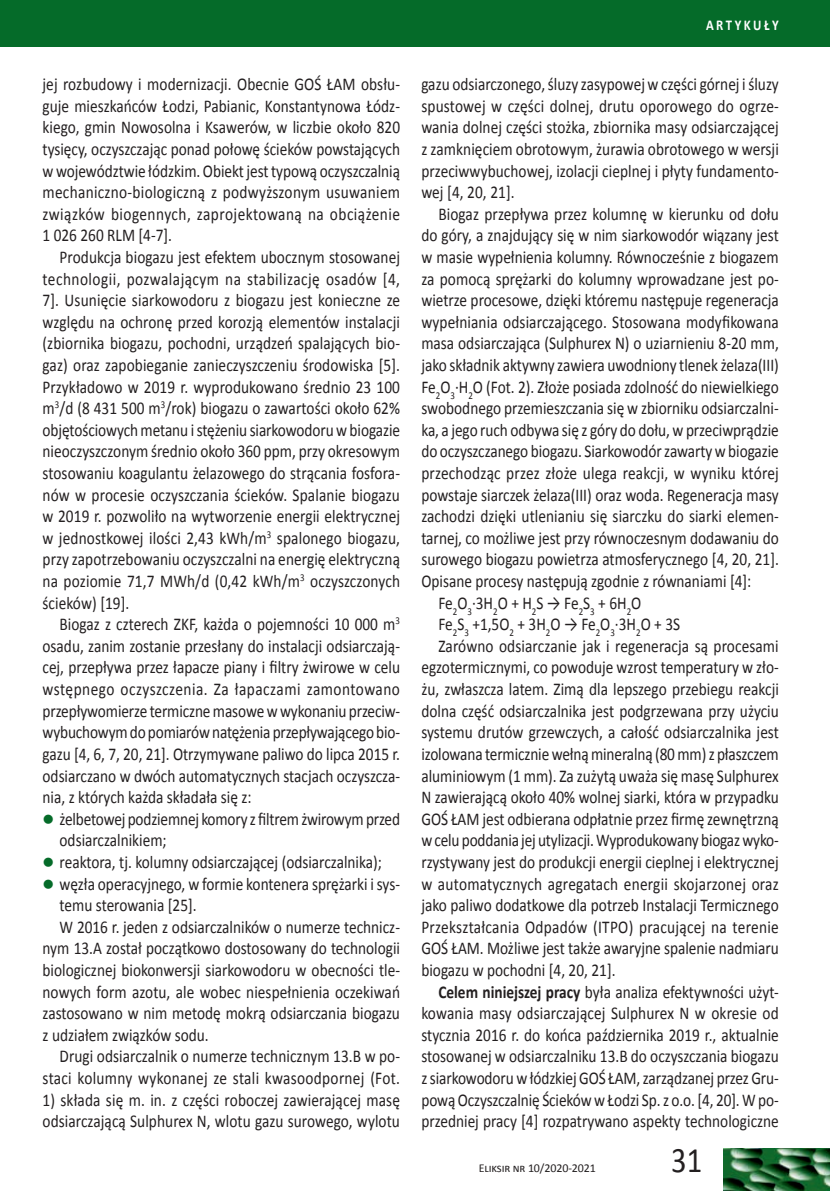
<style>
.page{position:relative;width:830px;height:1191px;background:#fff}
.page>*{position:absolute;margin:0;border:0;box-sizing:border-box;transform-origin:0 0}
.t1{font:36px "Calibri";color:#231f20;scale:.85 1}
.t2{font:18px/21.6px "Calibri";color:#231f20;text-align:justify;scale:.85 1}
.t3{font:18px "Calibri";letter-spacing:.02em;color:#231f20;scale:.85 1}
.t4{font:700 15px "Calibri";letter-spacing:.2em;color:#fff;scale:.85 1}
.t5{font:12px "Calibri";letter-spacing:-.01em;color:#231f20}
.s1{color:#056b29}
.s2{font-weight:700}
</style>
<div class="page">
<div style="left:0;top:0;width:829px;height:47px;background:#056b29"></div>
<img style="left:723px;top:1148px;width:106px;height:43px">
<p class="t2" style="left:43px;top:73px;width:422px">jej rozbudowy i modernizacji. Obecnie GOŚ ŁAM obsłu&shy;guje mieszkańców Łodzi, Pabianic, Konstantynowa Łódz&shy;kiego, gmin Nowosolna i Ksawerów, w liczbie około 820 tysięcy, oczyszczając ponad połowę ścieków powstających w województwie łódzkim. Obiekt jest typową oczyszczalnią mechaniczno-biologiczną z podwyższonym usuwaniem związków biogennych, zaprojektowaną na obciążenie 1 026 260 RLM [4-7].</p>
<p class="t2" style="left:43px;top:246px;width:422px;text-indent:17px">Produkcja biogazu jest efektem ubocznym stosowanej technologii, pozwalającym na stabilizację osadów [4, 7]. Usunięcie siarkowodoru z biogazu jest konieczne ze względu na ochronę przed korozją elementów instalacji (zbiornika biogazu, pochodni, urządzeń spalających bio&shy;gaz) oraz zapobieganie zanieczyszczeniu środowiska [5].<br>Przykładowo w 2019 r. wyprodukowano średnio 23 100 m<sup>3</sup>/d (8 431 500 m<sup>3</sup>/rok) biogazu o zawartości około 62% objętościowych metanu i stężeniu siarkowodoru w biogazie nieoczyszczonym średnio około 360 ppm, przy okresowym stosowaniu koagulantu żelazowego do strącania fosfora&shy;nów w procesie oczyszczania ścieków. Spalanie biogazu w 2019 r. pozwoliło na wytworzenie energii elektrycznej w jednostkowej ilości 2,43 kWh/m<sup>3</sup> spalonego biogazu, przy zapotrzebowaniu oczyszczalni na energię elektryczną na poziomie 71,7 MWh/d (0,42 kWh/m<sup>3</sup> oczyszczonych ścieków) [19].</p>
<p class="t2" style="left:43px;top:613px;width:422px;text-indent:17px">Biogaz z czterech ZKF, każda o pojemności 10 000 m<sup>3 </sup>osadu, zanim zostanie przesłany do instalacji odsiarczają&shy;cej, przepływa przez łapacze piany i filtry żwirowe w celu wstępnego oczyszczenia. Za łapaczami zamontowano przepływomierze termiczne masowe w wykonaniu przeciw&shy;wybuchowym do pomiarów natężenia przepływającego bio&shy;gazu [4, 6, 7, 20, 21]. Otrzymywane paliwo do lipca 2015 r. odsiarczano w dwóch automatycznych stacjach oczyszcza&shy;nia, z których każda składała się z:</p>
<p class="t2" style="left:60px;top:808px;width:402px;text-indent:-17px"><span class="s1">●</span> żelbetowej podziemnej komory z filtrem żwirowym przed odsiarczalnikiem;</p>
<p class="t2" style="left:43px;top:851px;width:400px"><span class="s1">●</span> reaktora, tj. kolumny odsiarczającej (odsiarczalnika);</p>
<p class="t2" style="left:43px;top:873px;width:422px"><span class="s1">●</span> węzła operacyjnego, w formie kontenera sprężarki i sys-</p>
<p class="t2" style="left:60px;top:894px;width:163px">temu sterowania [25].</p>
<p class="t2" style="left:60px;top:916px;width:402px">W 2016 r. jeden z odsiarczalników o numerze technicz-</p>
<p class="t2" style="left:43px;top:937px;width:422px">nym 13.A został początkowo dostosowany do technologii</p>
<p class="t2" style="left:43px;top:959px;width:422px">biologicznej biokonwersji siarkowodoru w obecności tle-</p>
<p class="t2" style="left:43px;top:981px;width:422px">nowych form azotu, ale wobec niespełnienia oczekiwań</p>
<p class="t2" style="left:43px;top:1002px;width:422px">zastosowano w nim metodę mokrą odsiarczania biogazu</p>
<p class="t2" style="left:43px;top:1024px;width:197px">z udziałem związków sodu.</p>
<p class="t2" style="left:60px;top:1045px;width:402px">Drugi odsiarczalnik o numerze technicznym 13.B w po-</p>
<p class="t3" style="left:43px;top:1066px;width:422px">staci kolumny wykonanej ze stali kwasoodpornej (Fot.</p>
<p class="t2" style="left:43px;top:1089px;width:422px">1) składa się m. in. z części roboczej zawierającej masę odsiarczającą Sulphurex N, wlotu gazu surowego, wylotu</p>
<p class="t4" style="left:705px;top:16px;width:87px">ARTYKUŁY</p>
<p class="t2" style="left:421px;top:73px;width:422px">gazu odsiarczonego, śluzy zasypowej w części górnej i śluzy spustowej w części dolnej, drutu oporowego do ogrze&shy;wania dolnej części stożka, zbiornika masy odsiarczającej z zamknięciem obrotowym, żurawia obrotowego w wersji przeciwwybuchowej, izolacji cieplnej i płyty fundamento&shy;wej [4, 20, 21].</p>
<p class="t2" style="left:438px;top:203px;width:402px">Biogaz przepływa przez kolumnę w kierunku od dołu</p>
<p class="t2" style="left:421px;top:225px;width:422px">do góry, a znajdujący się w nim siarkowodór wiązany jest</p>
<p class="t2" style="left:421px;top:246px;width:422px">w masie wypełnienia kolumny. Równocześnie z biogazem</p>
<p class="t2" style="left:421px;top:268px;width:422px">za pomocą sprężarki do kolumny wprowadzane jest po-</p>
<p class="t2" style="left:421px;top:289px;width:422px">wietrze procesowe, dzięki któremu następuje regeneracja</p>
<p class="t2" style="left:421px;top:311px;width:422px">wypełniania odsiarczającego. Stosowana modyfikowana</p>
<p class="t2" style="left:421px;top:333px;width:422px">masa odsiarczająca (Sulphurex N) o uziarnieniu 8-20 mm,</p>
<p class="t2" style="left:421px;top:354px;width:422px">jako składnik aktywny zawiera uwodniony tlenek żelaza(III)</p>
<p class="t2" style="left:421px;top:376px;width:422px">Fe<sub>2</sub>O<sub>3</sub>·H<sub>2</sub>O (Fot. 2). Złoże posiada zdolność do niewielkiego</p>
<p class="t2" style="left:421px;top:397px;width:422px">swobodnego przemieszczania się w zbiorniku odsiarczalni-</p>
<p class="t2" style="left:421px;top:419px;width:422px">ka, a jego ruch odbywa się z góry do dołu, w przeciwprądzie</p>
<p class="t2" style="left:421px;top:441px;width:422px">do oczyszczanego biogazu. Siarkowodór zawarty w biogazie</p>
<p class="t2" style="left:421px;top:462px;width:422px">przechodząc przez złoże ulega reakcji, w wyniku której</p>
<p class="t2" style="left:421px;top:484px;width:422px">powstaje siarczek żelaza(III) oraz woda. Regeneracja masy</p>
<p class="t2" style="left:421px;top:505px;width:422px">zachodzi dzięki utlenianiu się siarczku do siarki elemen-</p>
<p class="t2" style="left:421px;top:527px;width:422px">tarnej, co możliwe jest przy równoczesnym dodawaniu do</p>
<p class="t2" style="left:421px;top:549px;width:422px">surowego biogazu powietrza atmosferycznego [4, 20, 21].</p>
<p class="t2" style="left:421px;top:570px;width:389px">Opisane procesy następują zgodnie z równaniami [4]:</p>
<p class="t2" style="left:438px;top:592px;width:240px">Fe<sub>2</sub>O<sub>3</sub>·3H<sub>2</sub>O + H<sub>2</sub>S → Fe<sub>2</sub>S<sub>3</sub> + 6H<sub>2</sub>O</p>
<p class="t2" style="left:438px;top:613px;width:286px">Fe<sub>2</sub>S<sub>3</sub> +1,5O<sub>2</sub> + 3H<sub>2</sub>O → Fe<sub>2</sub>O<sub>3</sub>·3H<sub>2</sub>O + 3S</p>
<p class="t2" style="left:438px;top:635px;width:402px">Zarówno odsiarczanie jak i regeneracja są procesami</p>
<p class="t2" style="left:421px;top:657px;width:422px">egzotermicznymi, co powoduje wzrost temperatury w zło-</p>
<p class="t2" style="left:421px;top:678px;width:422px">żu, zwłaszcza latem. Zimą dla lepszego przebiegu reakcji</p>
<p class="t2" style="left:421px;top:700px;width:422px">dolna część odsiarczalnika jest podgrzewana przy użyciu</p>
<p class="t2" style="left:421px;top:721px;width:422px">systemu drutów grzewczych, a całość odsiarczalnika jest</p>
<p class="t2" style="left:421px;top:743px;width:422px">izolowana termicznie wełną mineralną (80 mm) z płaszczem</p>
<p class="t2" style="left:421px;top:765px;width:422px">aluminiowym (1 mm). Za zużytą uważa się masę Sulphurex</p>
<p class="t2" style="left:421px;top:786px;width:422px">N zawierającą około 40% wolnej siarki, która w przypadku</p>
<p class="t2" style="left:421px;top:808px;width:422px">GOŚ ŁAM jest odbierana odpłatnie przez firmę zewnętrzną</p>
<p class="t2" style="left:421px;top:829px;width:422px">w celu poddania jej utylizacji. Wyprodukowany biogaz wyko-</p>
<p class="t2" style="left:421px;top:851px;width:422px">rzystywany jest do produkcji energii cieplnej i elektrycznej</p>
<p class="t2" style="left:421px;top:873px;width:422px">w automatycznych agregatach energii skojarzonej oraz</p>
<p class="t2" style="left:421px;top:894px;width:422px">jako paliwo dodatkowe dla potrzeb Instalacji Termicznego</p>
<p class="t3" style="left:421px;top:915px;width:422px">Przekształcania Odpadów (ITPO) pracującej na terenie</p>
<p class="t2" style="left:421px;top:937px;width:422px">GOŚ ŁAM. Możliwe jest także awaryjne spalenie nadmiaru</p>
<p class="t2" style="left:421px;top:959px;width:230px">biogazu w pochodni [4, 20, 21].</p>
<p class="t2" style="left:438px;top:981px;width:402px"><span class="s2">Celem niniejszej pracy</span> była analiza efektywności użyt-</p>
<p class="t2" style="left:421px;top:1002px;width:422px">kowania masy odsiarczającej Sulphurex N w okresie od</p>
<p class="t2" style="left:421px;top:1024px;width:422px">stycznia 2016 r. do końca października 2019 r., aktualnie</p>
<p class="t2" style="left:421px;top:1045px;width:422px">stosowanej w odsiarczalniku 13.B do oczyszczania biogazu</p>
<p class="t2" style="left:421px;top:1067px;width:422px">z siarkowodoru w łódzkiej GOŚ ŁAM, zarządzanej przez Gru-</p>
<p class="t2" style="left:421px;top:1089px;width:422px">pową Oczyszczalnię Ścieków w Łodzi Sp. z o.o. [4, 20]. W po-</p>
<p class="t2" style="left:421px;top:1110px;width:422px">przedniej pracy [4] rozpatrywano aspekty technologiczne</p>
<p class="t5" style="left:478px;top:1160px;width:119px">Eliksir nr 10/2020-2021</p>
<h1 class="t1" style="left:671px;top:1137px;width:38px">31</h1>
</div>
